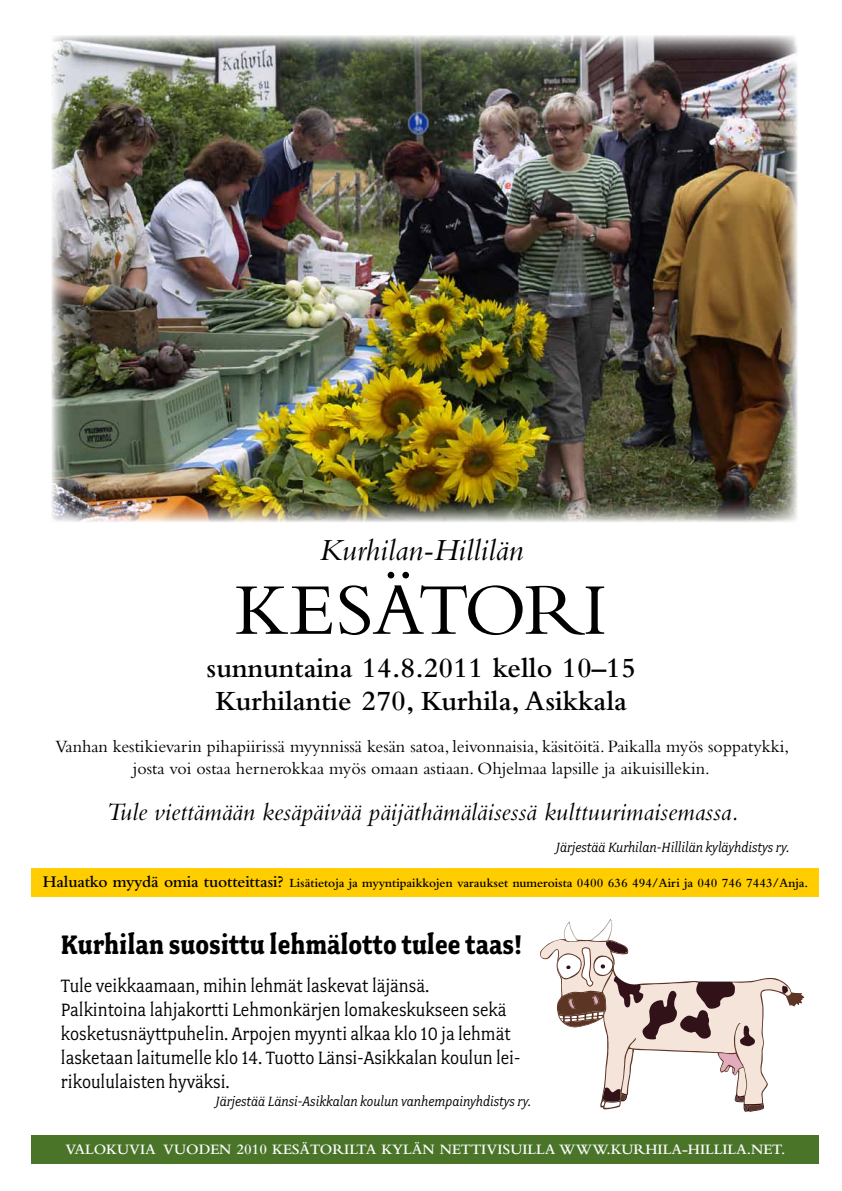
<style>
.page{position:relative;width:842px;height:1191px;background:#fff}
.page>*{position:absolute;margin:0;border:0;box-sizing:border-box;transform-origin:0 0}
.t1{font:76px "Bembo";letter-spacing:.185em;color:#000}
.t2{font:italic 32px "Bembo";color:#000}
.t3{font:700 30px "Fairplex Narrow OT";color:#000}
.t4{font:600 29px/33px "Bembo";color:#000;text-align:center}
.t5{font:italic 26px "Bembo";color:#000}
.t6{font:20px/24px "Fairplex Narrow OT";color:#000}
.t7{font:18px/21.6px "Bembo";color:#000;text-align:center}
.t8{font:italic 15px "Fairplex Narrow OT";color:#000}
.t9{font:600 15px "Bembo";letter-spacing:.19em;color:#fff}
.t10{font:600 13px "Bembo";color:#000}
.s1{font-size:17px}
</style>
<div class="page">
<div style="left:31px;top:1135px;width:788px;height:28px;background:#4a7529"></div>
<div style="left:31px;top:868px;width:788px;height:28px;background:#ffcd00"></div>
<img style="left:51px;top:35px;width:747px;height:487px">
<svg style="left:540px;top:919px;width:265px;height:192px"></svg>
<h2 class="t2" style="left:319px;top:531px;width:206px">Kurhilan-Hillilän</h2>
<h1 class="t1" style="left:235px;top:565px;width:374px">Kesätori</h1>
<h3 class="t4" style="left:206px;top:651px;width:431px">sunnuntaina 14.8.2011 kello 10–15<br>Kurhilantie 270, Kurhila, Asikkala</h3>
<p class="t7" style="left:55px;top:735px;width:735px">Vanhan kestikievarin pihapiirissä myynnissä kesän satoa, leivonnaisia, käsitöitä. Paikalla myös soppatykki, josta voi ostaa hernerokkaa myös omaan astiaan. Ohjelmaa lapsille ja aikuisillekin.</p>
<h3 class="t5" style="left:106px;top:796px;width:634px">Tule viettämään kesäpäivää päijäthämäläisessä kulttuurimaisemassa.</h3>
<p class="t8" style="left:556px;top:838px;width:235px">Järjestää Kurhilan-Hillilän kyläyhdistys ry.</p>
<p class="t10" style="left:43px;top:876px;width:767px"><span class="s1">Haluatko myydä omia tuotteittasi?</span> Lisätietoja ja myyntipaikkojen varaukset numeroista 0400 636 494/Airi ja 040 746 7443/Anja.</p>
<h3 class="t3" style="left:61px;top:927px;width:463px">Kurhilan suosittu lehmälotto tulee taas!</h3>
<p class="t6" style="left:61px;top:974px;width:461px">Tule veikkaamaan, mihin lehmät laskevat läjänsä.<br>Palkintoina lahjakortti Lehmonkärjen lomakeskukseen sekä kosketusnäyttpuhelin. Arpojen myynti alkaa klo 10 ja lehmät lasketaan laitumelle klo 14. Tuotto Länsi-Asikkalan koulun lei&shy;rikoululaisten hyväksi.</p>
<p class="t8" style="left:216px;top:1093px;width:317px">Järjestää Länsi-Asikkalan koulun vanhempainyhdistys ry.</p>
<p class="t9" style="left:66px;top:1140px;width:473px">Valokuvia vuoden 2010 kesätorilta kylän nettivisuilla</p>
<p class="t9" style="left:559px;top:1140px;width:228px">www.kurhila-hillila .net.</p>
</div>
